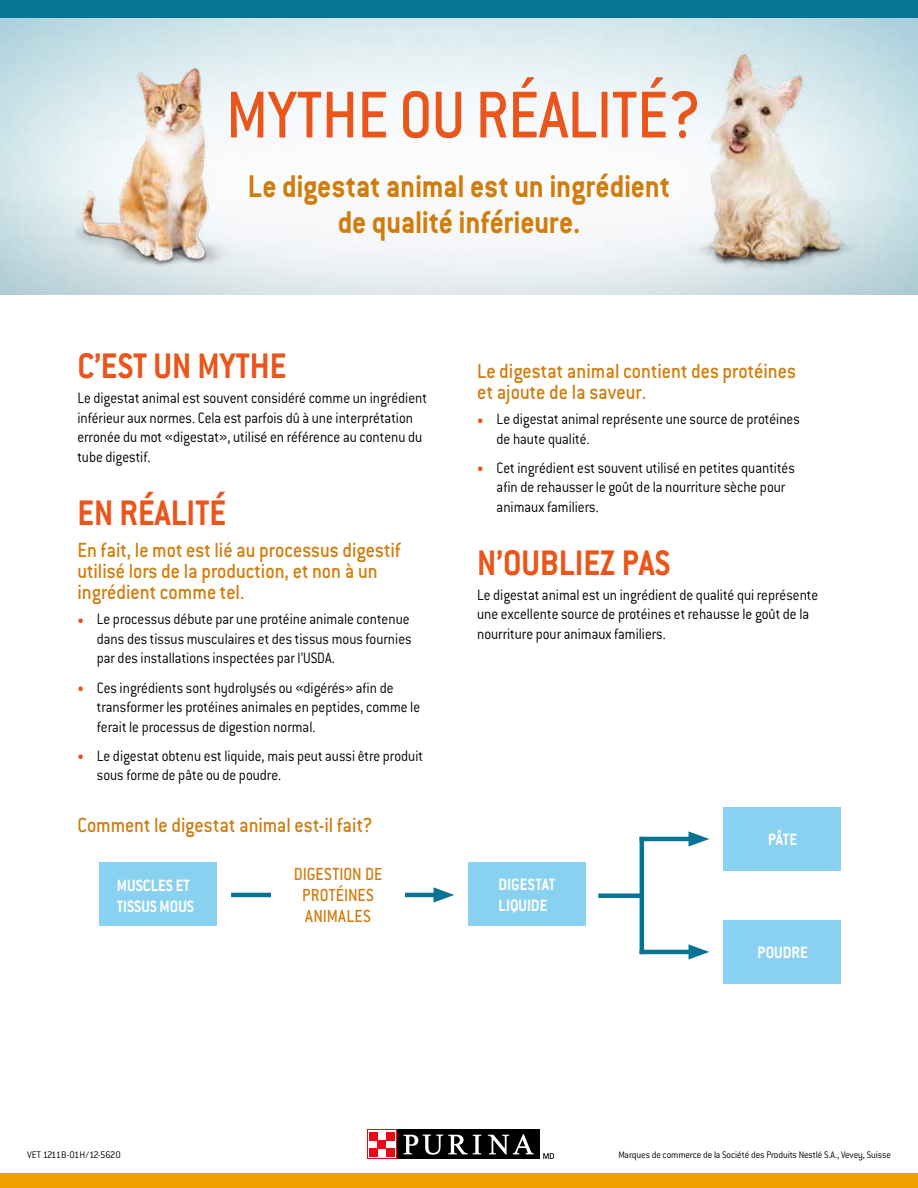
<style>
.page{position:relative;width:918px;height:1188px;background:#fff}
.page>*{position:absolute;margin:0;border:0;box-sizing:border-box;transform-origin:0 0}
.t1{font:500 72.6px "Conduit ITC";letter-spacing:-.01em;color:#e9551a;scale:.9 1}
.t2{font:700 39px "Conduit ITC";color:#e9551a;scale:.9 1}
.t3{font:700 34.5px/36px "Conduit ITC";letter-spacing:-.01em;color:#d17d0e;text-align:center;scale:.9 1}
.t4{font:500 22.5px/21px "Conduit ITC";color:#d17d0e;scale:.9 1}
.t5{font:500 19.2px/21px "Conduit ITC";letter-spacing:.01em;color:#d17d0e;text-align:center;scale:.9 1}
.t6{font:700 18px/21px "Conduit ITC";color:#fff;scale:.9 1}
.t7{font:300 16.5px/19.5px "Conduit ITC";color:#000;scale:.9 1}
.t8{font:300 10.5px "Conduit ITC";letter-spacing:-.01em;color:#000;scale:.95 1}
.t9{font:300 10.5px "Conduit ITC";letter-spacing:-.04em;color:#000}
.s1{color:#e9551a}
</style>
<div class="page">
<img style="left:0;top:17px;width:918px;height:277px">
<div style="left:0;top:0;width:918px;height:17px;background:#077395"></div>
<div style="left:0;top:1174px;width:918px;height:14px;background:#efa200"></div>
<hr style="left:231px;top:893px;width:211px;height:4px;background:#077395">
<svg style="left:434px;top:887px;width:20px;height:16px"></svg>
<div style="left:99px;top:863px;width:118px;height:63px;background:#89d1f0"></div>
<div style="left:723px;top:920px;width:118px;height:63px;background:#89d1f0"></div>
<div style="left:723px;top:807px;width:118px;height:63px;background:#89d1f0"></div>
<div style="left:271px;top:865px;width:134px;height:65px;background:#fff"></div>
<hr style="left:640px;top:837px;width:57px;height:4px;background:#077395">
<svg style="left:689px;top:831px;width:20px;height:16px"></svg>
<hr style="left:640px;top:950px;width:57px;height:4px;background:#077395">
<svg style="left:689px;top:944px;width:20px;height:16px"></svg>
<div style="left:598px;top:893px;width:42px;height:5px;background:#077395"></div>
<hr style="left:640px;top:837px;width:4px;height:117px;background:#077395">
<div style="left:468px;top:863px;width:118px;height:63px;background:#89d1f0"></div>
<svg style="left:367px;top:1129px;width:173px;height:1px"></svg>
<div style="left:367px;top:1130px;width:31px;height:29px;background:#000"></div>
<svg style="left:367px;top:1130px;width:30px;height:29px"></svg>
<div style="left:398px;top:1130px;width:142px;height:29px;background:#000"></div>
<svg style="left:403px;top:1135px;width:78px;height:20px"></svg>
<svg style="left:488px;top:1134px;width:46px;height:21px"></svg>
<div style="left:369px;top:1149px;width:9px;height:8px;background:#e50b14"></div>
<div style="left:386px;top:1149px;width:8px;height:8px;background:#e50b14"></div>
<div style="left:378px;top:1140px;width:8px;height:9px;background:#e50b14"></div>
<div style="left:369px;top:1132px;width:9px;height:8px;background:#e50b14"></div>
<div style="left:386px;top:1132px;width:8px;height:8px;background:#e50b14"></div>
<svg style="left:543px;top:1153px;width:11px;height:6px"></svg>
<img style="left:69px;top:45px;width:182px;height:245px">
<img style="left:672px;top:44px;width:192px;height:232px">
<h1 class="t1" style="left:226px;top:74px;width:529px">MYTHE OU RÉALITÉ?</h1>
<h3 class="t3" style="left:248px;top:168px;width:471px">Le digestat animal est un ingrédient de qualité inférieure.</h3>
<h2 class="t2" style="left:77px;top:343px;width:234px">C’EST UN MYTHE</h2>
<p class="t7" style="left:77px;top:388px;width:390px">Le digestat animal est souvent considéré comme un ingrédient inférieur aux normes. Cela est parfois dû à une interprétation erronée du mot «digestat», utilisé en référence au contenu du tube digestif.</p>
<h2 class="t2" style="left:77px;top:490px;width:167px">EN RÉALITÉ</h2>
<h3 class="t4" style="left:77px;top:540px;width:361px">En fait, le mot est lié au processus digestif utilisé lors de la production, et non à un ingrédient comme tel.</h3>
<p class="t7" style="left:97px;top:609px;width:351px;text-indent:-19px"><span class="s1">•</span> Le processus débute par une protéine animale contenue dans des tissus musculaires et des tissus mous fournies par des installations inspectées par l’USDA.</p>
<p class="t7" style="left:97px;top:678px;width:361px;text-indent:-19px"><span class="s1">•</span> Ces ingrédients sont hydrolysés ou «digérés» afin de transformer les protéines animales en peptides, comme le ferait le processus de digestion normal.</p>
<p class="t7" style="left:97px;top:746px;width:364px;text-indent:-19px"><span class="s1">•</span> Le digestat obtenu est liquide, mais peut aussi être produit sous forme de pâte ou de poudre.</p>
<h3 class="t4" style="left:77px;top:815px;width:330px">Comment le digestat animal est-il fait?</h3>
<h3 class="t4" style="left:477px;top:361px;width:356px">Le digestat animal contient des protéines et ajoute de la saveur.</h3>
<p class="t7" style="left:497px;top:409px;width:339px;text-indent:-19px"><span class="s1">•</span> Le digestat animal représente une source de protéines de haute qualité.</p>
<p class="t7" style="left:497px;top:458px;width:333px;text-indent:-19px"><span class="s1">•</span> Cet ingrédient est souvent utilisé en petites quantités afin de rehausser le goût de la nourriture sèche pour animaux familiers.</p>
<h2 class="t2" style="left:477px;top:540px;width:216px">N’OUBLIEZ PAS</h2>
<p class="t7" style="left:477px;top:585px;width:381px">Le digestat animal est un ingrédient de qualité qui représente une excellente source de protéines et rehausse le goût de la nourriture pour animaux familiers.</p>
<p class="t6" style="left:768px;top:829px;width:34px">PÂTE</p>
<p class="t6" style="left:117px;top:874px;width:83px">MUSCLES ET tissus</p>
<p class="t6" style="left:160px;top:895px;width:11px">mous</p>
<p class="t5" style="left:294px;top:863px;width:100px">DIGESTION DE<br>PROTÉINES<br>ANIMALES</p>
<p class="t6" style="left:499px;top:873px;width:64px">DIGESTAT<br>LIQUIDE</p>
<p class="t6" style="left:758px;top:941px;width:57px">POUDRE</p>
<p class="t9" style="left:27px;top:1149px;width:95px">VET 1211B-01H/12-5620</p>
<p class="t8" style="left:618px;top:1149px;width:289px">Marques de commerce de la Société des Produits Nestlé S.A., Vevey, Suisse</p>
</div>
